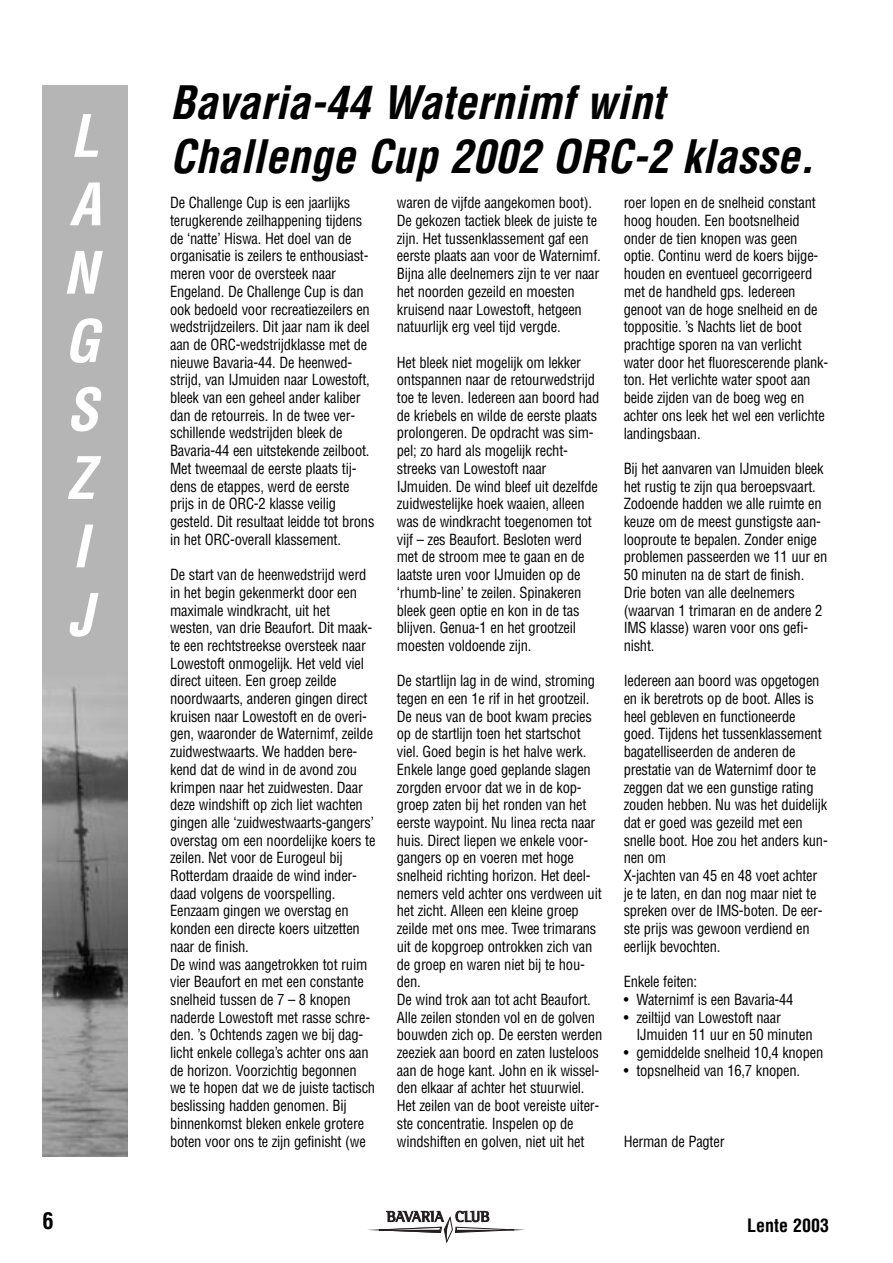
<style>
.page{position:relative;width:893px;height:1263px;background:#fff}
.page>*{position:absolute;margin:0;border:0;box-sizing:border-box;transform-origin:0 0}
.t1{font:italic 700 condensed 57px/68.4px "Helvetica";color:#fff}
.t2{font:italic 700 condensed 45px/54px "Helvetica";color:#000}
.t3{font:700 condensed 22.5px "Helvetica";color:#000}
.t4{font:700 condensed 18px "Helvetica";color:#000}
.t5{font:condensed 15px/17.7px "Helvetica";letter-spacing:-.015em;color:#000}
</style>
<div class="page">
<img style="left:43px;top:85px;width:85px;height:1072px">
<svg style="left:371px;top:1210px;width:151px;height:34px"></svg>
<h1 class="t1" style="left:63px;top:107px;width:49px">L<br>A<br>N<br>G<br>S<br>Z<br>I<br>J</h1>
<h2 class="t2" style="left:170px;top:79px;width:655px">Bavaria-44 Waternimf wint<br>Challenge Cup 2002 ORC-2 klasse.</h2>
<p class="t5" style="left:170px;top:195px;width:206px">De Challenge Cup is een jaarlijks terugkerende zeilhappening tijdens de ‘natte’ Hiswa. Het doel van de organisatie is zeilers te enthousiast&shy;meren voor de oversteek naar Engeland. De Challenge Cup is dan ook bedoeld voor recreatiezeilers en wedstrijdzeilers. Dit jaar nam ik deel aan de ORC-wedstrijdklasse met de nieuwe Bavaria-44. De heenwed&shy;strijd, van IJmuiden naar Lowestoft, bleek van een geheel ander kaliber dan de retourreis. In de twee ver&shy;schillende wedstrijden bleek de Bavaria-44 een uitstekende zeilboot.<br>Met tweemaal de eerste plaats tij&shy;dens de etappes, werd de eerste prijs in de ORC-2 klasse veilig gesteld. Dit resultaat leidde tot brons in het ORC-overall klassement.</p>
<p class="t5" style="left:170px;top:567px;width:207px">De start van de heenwedstrijd werd in het begin gekenmerkt door een maximale windkracht, uit het westen, van drie Beaufort. Dit maak&shy;te een rechtstreekse oversteek naar Lowestoft onmogelijk. Het veld viel direct uiteen. Een groep zeilde noordwaarts, anderen gingen direct kruisen naar Lowestoft en de overi&shy;gen, waaronder de Waternimf, zeilde zuidwestwaarts. We hadden bere&shy;kend dat de wind in de avond zou krimpen naar het zuidwesten. Daar deze windshift op zich liet wachten gingen alle ‘zuidwestwaarts-gangers’ overstag om een noordelijke koers te zeilen. Net voor de Eurogeul bij Rotterdam draaide de wind inder&shy;daad volgens de voorspelling.<br>Eenzaam gingen we overstag en konden een directe koers uitzetten naar de finish.<br>De wind was aangetrokken tot ruim vier Beaufort en met een constante snelheid tussen de 7 – 8 knopen naderde Lowestoft met rasse schre&shy;den. ’s Ochtends zagen we bij dag&shy;licht enkele collega’s achter ons aan de horizon. Voorzichtig begonnen we te hopen dat we de juiste tactisch beslissing hadden genomen. Bij binnenkomst bleken enkele grotere boten voor ons te zijn gefinisht (we</p>
<p class="t5" style="left:397px;top:195px;width:205px">waren de vijfde aangekomen boot).<br>De gekozen tactiek bleek de juiste te zijn. Het tussenklassement gaf een eerste plaats aan voor de Waternimf.<br>Bijna alle deelnemers zijn te ver naar het noorden gezeild en moesten kruisend naar Lowestoft, hetgeen natuurlijk erg veel tijd vergde.</p>
<p class="t5" style="left:397px;top:355px;width:204px">Het bleek niet mogelijk om lekker ontspannen naar de retourwedstrijd toe te leven. Iedereen aan boord had de kriebels en wilde de eerste plaats prolongeren. De opdracht was sim&shy;pel; zo hard als mogelijk recht&shy;streeks van Lowestoft naar IJmuiden. De wind bleef uit dezelfde zuidwestelijke hoek waaien, alleen was de windkracht toegenomen tot vijf – zes Beaufort. Besloten werd met de stroom mee te gaan en de laatste uren voor IJmuiden op de ‘rhumb-line’ te zeilen. Spinakeren bleek geen optie en kon in de tas blijven. Genua-1 en het grootzeil moesten voldoende zijn.</p>
<p class="t5" style="left:397px;top:673px;width:207px">De startlijn lag in de wind, stroming tegen en een 1e rif in het grootzeil.<br>De neus van de boot kwam precies op de startlijn toen het startschot viel. Goed begin is het halve werk.<br>Enkele lange goed geplande slagen zorgden ervoor dat we in de kop&shy;groep zaten bij het ronden van het eerste waypoint. Nu linea recta naar huis. Direct liepen we enkele voor&shy;gangers op en voeren met hoge snelheid richting horizon. Het deel&shy;nemers veld achter ons verdween uit het zicht. Alleen een kleine groep zeilde met ons mee. Twee trimarans uit de kopgroep ontrokken zich van de groep en waren niet bij te hou&shy;den.<br>De wind trok aan tot acht Beaufort.<br>Alle zeilen stonden vol en de golven bouwden zich op. De eersten werden zeeziek aan boord en zaten lusteloos aan de hoge kant. John en ik wissel&shy;den elkaar af achter het stuurwiel.<br>Het zeilen van de boot vereiste uiter&shy;ste concentratie. Inspelen op de windshiften en golven, niet uit het</p>
<p class="t5" style="left:624px;top:195px;width:206px">roer lopen en de snelheid constant hoog houden. Een bootsnelheid onder de tien knopen was geen optie. Continu werd de koers bijge&shy;houden en eventueel gecorrigeerd met de handheld gps. Iedereen genoot van de hoge snelheid en de toppositie. ’s Nachts liet de boot prachtige sporen na van verlicht water door het fluorescerende plank&shy;ton. Het verlichte water spoot aan beide zijden van de boeg weg en achter ons leek het wel een verlichte landingsbaan.</p>
<p class="t5" style="left:624px;top:461px;width:205px">Bij het aanvaren van IJmuiden bleek het rustig te zijn qua beroepsvaart.<br>Zodoende hadden we alle ruimte en keuze om de meest gunstigste aan&shy;looproute te bepalen. Zonder enige problemen passeerden we 11 uur en<br>50 minuten na de start de finish.<br>Drie boten van alle deelnemers (waarvan 1 trimaran en de andere 2<br>IMS klasse) waren voor ons gefi&shy;nisht.</p>
<p class="t5" style="left:624px;top:673px;width:206px">Iedereen aan boord was opgetogen en ik beretrots op de boot. Alles is heel gebleven en functioneerde goed. Tijdens het tussenklassement bagatelliseerden de anderen de prestatie van de Waternimf door te zeggen dat we een gunstige rating zouden hebben. Nu was het duidelijk dat er goed was gezeild met een snelle boot. Hoe zou het anders kun&shy;nen om<br>X-jachten van 45 en 48 voet achter je te laten, en dan nog maar niet te spreken over de IMS-boten. De eer&shy;ste prijs was gewoon verdiend en eerlijk bevochten.</p>
<p class="t5" style="left:624px;top:974px;width:75px">Enkele feiten:</p>
<p class="t5" style="left:624px;top:992px;width:171px">• Waternimf is een Bavaria-44</p>
<p class="t5" style="left:636px;top:1009px;width:178px;text-indent:-13px">• zeiltijd van Lowestoft naar<br>IJmuiden 11 uur en 50 minuten</p>
<p class="t5" style="left:624px;top:1045px;width:201px">• gemiddelde snelheid 10,4 knopen</p>
<p class="t5" style="left:624px;top:1063px;width:178px">• topsnelheid van 16,7 knopen.</p>
<p class="t5" style="left:624px;top:1133px;width:102px">Herman de Pagter</p>
<h3 class="t3" style="left:43px;top:1212px;width:13px">6</h3>
<p class="t4" style="left:747px;top:1218px;width:83px">Lente 2003</p>
</div>
